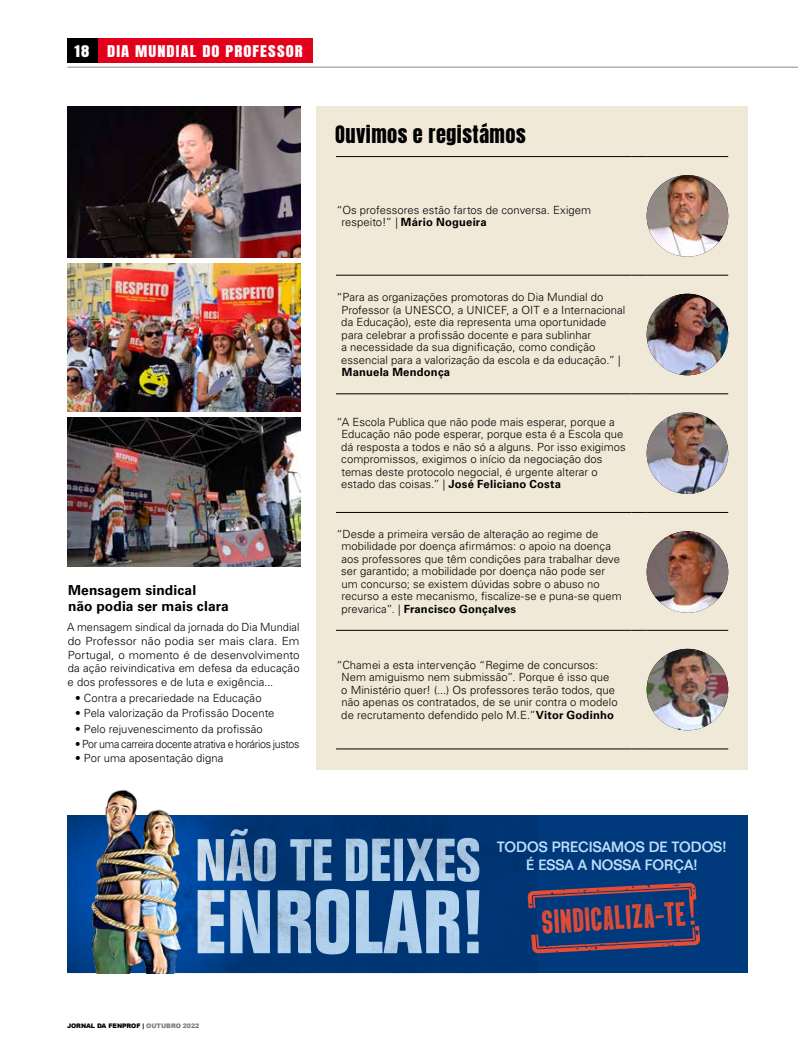
<style>
.page{position:relative;width:798px;height:1053px;background:#fff}
.page>*{position:absolute;margin:0;border:0;box-sizing:border-box;transform-origin:0 0}
.t1{font:39.5px "Punk Rocker Stamp Demo";color:#e74d32}
.t2{font:20.38px "Anton";letter-spacing:.02em;color:#000}
.t3{font:500 14.62px/18.5px "Folio";color:#bddefb;text-align:center}
.t4{font:700 13.75px/16.2px "Univers LT Std";letter-spacing:.01em;color:#000}
.t5{font:13.75px "Anton";letter-spacing:.07em;color:#fff;scale:1.2 1}
.t6{font:300 11.25px/12.5px "Univers LT Std";letter-spacing:.005em;color:#000}
.t7{font:300 11.25px "Univers LT Std";letter-spacing:-.03em;color:#000;scale:.95 1}
.t8{font:700 11.25px "Univers LT Std";letter-spacing:.02em;color:#000}
.t9{font:900 6.25px "Arial";letter-spacing:-.01em;color:#000}
.s1{font-weight:700}
.s2{color:#7b7c7e}
</style>
<div class="page">
<div style="left:317px;top:106px;width:430px;height:663px;background:#f0e9d8"></div>
<hr style="left:67px;top:67px;width:730px;height:1px;background:#8b8c8e">
<div style="left:67px;top:39px;width:246px;height:24px;background:#e2001a"></div>
<div style="left:67px;top:39px;width:30px;height:24px;background:#000"></div>
<div style="left:67px;top:815px;width:680px;height:158px;background:#00397c"></div>
<img style="left:235px;top:815px;width:301px;height:158px">
<svg style="left:28px;top:780px;width:243px;height:219px"></svg>
<img style="left:70px;top:789px;width:139px;height:184px">
<svg style="left:655px;top:915px;width:8px;height:3px"></svg>
<svg style="left:527px;top:882px;width:169px;height:26px"></svg>
<svg style="left:531px;top:925px;width:169px;height:28px"></svg>
<img style="left:67px;top:417px;width:233px;height:149px">
<img style="left:67px;top:107px;width:233px;height:150px">
<img style="left:67px;top:263px;width:233px;height:148px">
<hr style="left:336px;top:156px;width:295px;height:1px;background:#000">
<svg style="left:631px;top:156px;width:15px;height:1px"></svg>
<hr style="left:646px;top:156px;width:82px;height:1px;background:#000">
<hr style="left:336px;top:275px;width:295px;height:1px;background:#000">
<svg style="left:631px;top:275px;width:15px;height:1px"></svg>
<hr style="left:646px;top:275px;width:82px;height:1px;background:#000">
<hr style="left:336px;top:393px;width:295px;height:1px;background:#000">
<svg style="left:631px;top:393px;width:15px;height:1px"></svg>
<hr style="left:646px;top:393px;width:82px;height:1px;background:#000">
<hr style="left:336px;top:512px;width:295px;height:1px;background:#000">
<svg style="left:631px;top:512px;width:15px;height:1px"></svg>
<hr style="left:646px;top:512px;width:82px;height:1px;background:#000">
<hr style="left:336px;top:630px;width:295px;height:1px;background:#000">
<svg style="left:631px;top:630px;width:15px;height:1px"></svg>
<hr style="left:646px;top:630px;width:82px;height:1px;background:#000">
<hr style="left:336px;top:748px;width:295px;height:1px;background:#000">
<svg style="left:631px;top:748px;width:15px;height:1px"></svg>
<hr style="left:646px;top:748px;width:82px;height:1px;background:#000">
<img style="left:646px;top:175px;width:82px;height:82px;border-radius:41px">
<img style="left:646px;top:294px;width:82px;height:81px;border-radius:41px">
<img style="left:646px;top:412px;width:82px;height:82px;border-radius:41px">
<img style="left:646px;top:531px;width:82px;height:81px;border-radius:41px">
<img style="left:646px;top:648px;width:82px;height:82px;border-radius:41px">
<p class="t5" style="left:74px;top:44px;width:14px">18</p>
<p class="t5" style="left:107px;top:44px;width:164px">DIA MUNDIAL DO PROFESSOR</p>
<p class="t4" style="left:68px;top:582px;width:162px">Mensagem sindical<br>não podia ser mais clara</p>
<p class="t6" style="left:67px;top:620px;width:234px;line-height:13.8px;text-align:justify">A mensagem sindical da jornada do Dia Mundial do Professor não podia ser mais clara. Em Portugal, o momento é de desenvolvimento da ação reivindicativa em defesa da educação e dos professores e de luta e exigência...</p>
<p class="t6" style="left:75px;top:691px;width:188px">• Contra a precariedade na Educação</p>
<p class="t6" style="left:75px;top:706px;width:201px">• Pela valorização da Profissão Docente</p>
<p class="t6" style="left:75px;top:722px;width:189px">• Pelo rejuvenescimento da profissão</p>
<p class="t7" style="left:75px;top:737px;width:238px">• Por uma carreira docente atrativa e horários justos</p>
<p class="t6" style="left:75px;top:752px;width:150px">• Por uma aposentação digna</p>
<h2 class="t2" style="left:335px;top:124px;width:192px">Ouvimos e registámos</h2>
<p class="t6" style="left:341px;top:203px;width:251px;text-indent:-5px">“Os professores estão fartos de conversa. Exigem respeito!” | <span class="s1">Mário Nogueira</span></p>
<p class="t6" style="left:341px;top:291px;width:285px;text-indent:-5px">“Para as organizações promotoras do Dia Mundial do Professor (a UNESCO, a UNICEF, a OIT e a Internacional da Educação), este dia representa uma oportunidade para celebrar a profissão docente e para sublinhar<br>a necessidade da sua dignificação, como condição essencial para a valorização da escola e da educação.” |</p>
<p class="t8" style="left:342px;top:365px;width:110px">Manuela Mendonça</p>
<p class="t6" style="left:341px;top:415px;width:286px;text-indent:-5px">“A Escola Publica que não pode mais esperar, porque a Educação não pode esperar, porque esta é a Escola que dá resposta a todos e não só a alguns. Por isso exigimos compromissos, exigimos o início da negociação dos temas deste protocolo negocial, é urgente alterar o estado das coisas.” | <span class="s1">José Feliciano Costa</span></p>
<p class="t6" style="left:341px;top:527px;width:282px;text-indent:-5px">“Desde a primeira versão de alteração ao regime de mobilidade por doença afirmámos: o apoio na doença aos professores que têm condições para trabalhar deve ser garantido; a mobilidade por doença não pode ser um concurso; se existem dúvidas sobre o abuso no recurso a este mecanismo, fiscalize-se e puna-se quem prevarica”. | <span class="s1">Francisco Gonçalves</span></p>
<p class="t6" style="left:341px;top:658px;width:278px;text-indent:-5px">“Chamei a esta intervenção “Regime de concursos:<br>Nem amiguismo nem submissão”. Porque é isso que o Ministério quer! (...) Os professores terão todos, que não apenas os contratados, de se unir contra o modelo de recrutamento defendido pelo M.E.”<span class="s1">Vitor Godinho</span></p>
<p class="t3" style="left:497px;top:836px;width:231px">TODOS PRECISAMOS DE TODOS!<br>É ESSA A NOSSA FORÇA!</p>
<h1 class="t1" style="left:541px;top:908px;width:152px;rotate:-3deg">SINDICALIZA TE!</h1>
<p class="t9" style="left:67px;top:1020px;width:134px">JORNAL DA FENPROF | <span class="s2">OUTUBRO 2022</span></p>
</div>
